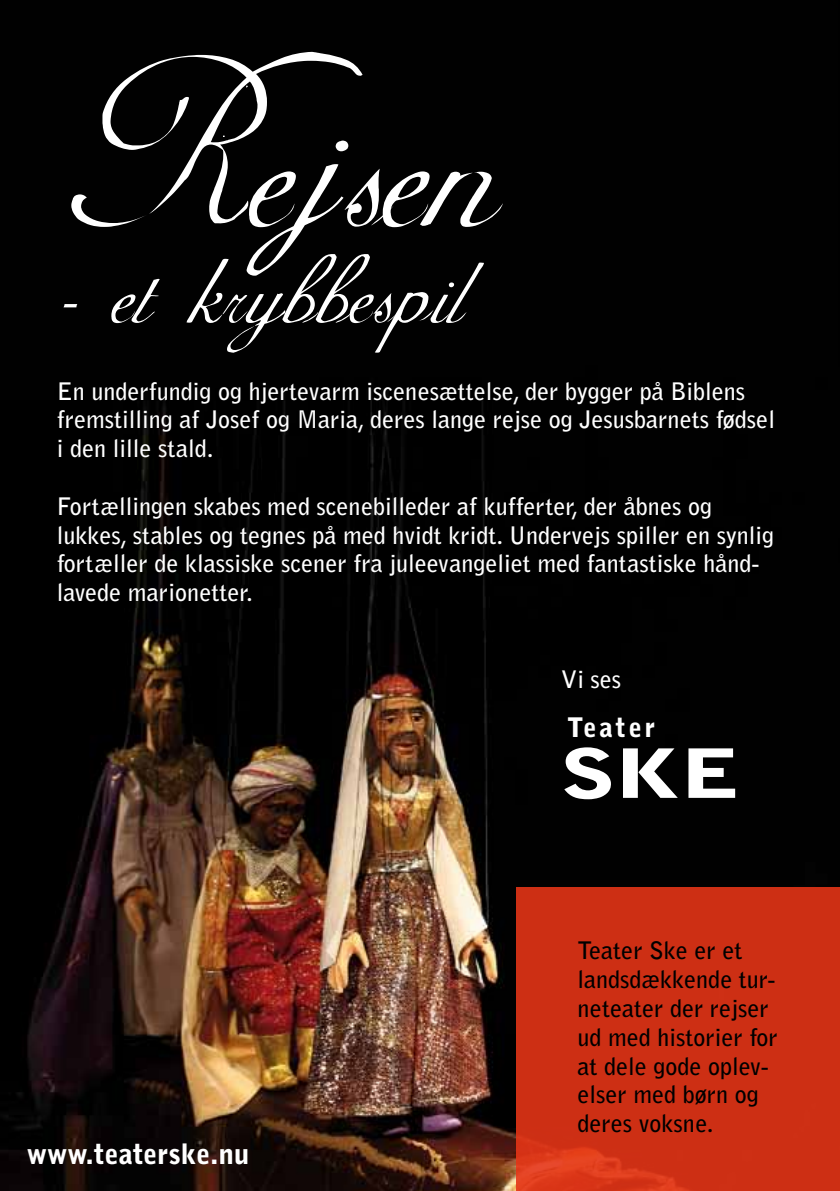
<style>
.page{position:relative;width:840px;height:1191px;background:#fff}
.page>*{position:absolute;margin:0;border:0;box-sizing:border-box;transform-origin:0 0}
.t1{font:280px "Adine Kirnberg Script";color:#fff}
.t2{font:144px "Adine Kirnberg Script";color:#fff}
.t3{font:900 67.4px "Bell Gothic Std";color:#fff;scale:1.34 1}
.t4{font:900 28px "Bell Gothic Std";color:#fff}
.t5{font:900 26.8px "Bell Gothic Std";letter-spacing:.1em;color:#fff}
.t6{font:700 24px/28.8px "Bell Gothic Std";color:#fff}
.t7{font:700 24px/28.8px "Bell Gothic Std";color:#000}
</style>
<div class="page">
<img style="left:0;top:0;width:839px;height:1191px">
<div style="left:516px;top:887px;width:323px;height:304px;background:#cd2f14"></div>
<h1 class="t1" style="left:57px;top:48px;width:446px">Rejsen</h1>
<h2 class="t2" style="left:57px;top:231px;width:412px">- et krybbespil</h2>
<p class="t6" style="left:57px;top:376px;width:719px">En underfundig og hjertevarm iscenesættelse, der bygger på Biblens fremstilling af Josef og Maria, deres lange rejse og Jesusbarnets fødsel i den lille stald.</p>
<p class="t6" style="left:57px;top:492px;width:718px">Fortællingen skabes med scenebilleder af kufferter, der åbnes og lukkes, stables og tegnes på med hvidt kridt. Undervejs spiller en synlig fortæller de klassiske scener fra juleevangeliet med fantastiske hånd&shy;lavede marionetter.</p>
<p class="t6" style="left:561px;top:664px;width:61px">Vi ses</p>
<p class="t5" style="left:566px;top:711px;width:90px">Teater</p>
<h3 class="t3" style="left:559px;top:734px;width:136px">SKE</h3>
<p class="t4" style="left:27px;top:1137px;width:224px">www.teaterske.nu</p>
<p class="t7" style="left:577px;top:936px;width:202px">Teater Ske er et landsdækkende tur&shy;neteater der rejser ud med historier for at dele gode oplev&shy;elser med børn og deres voksne.</p>
</div>
